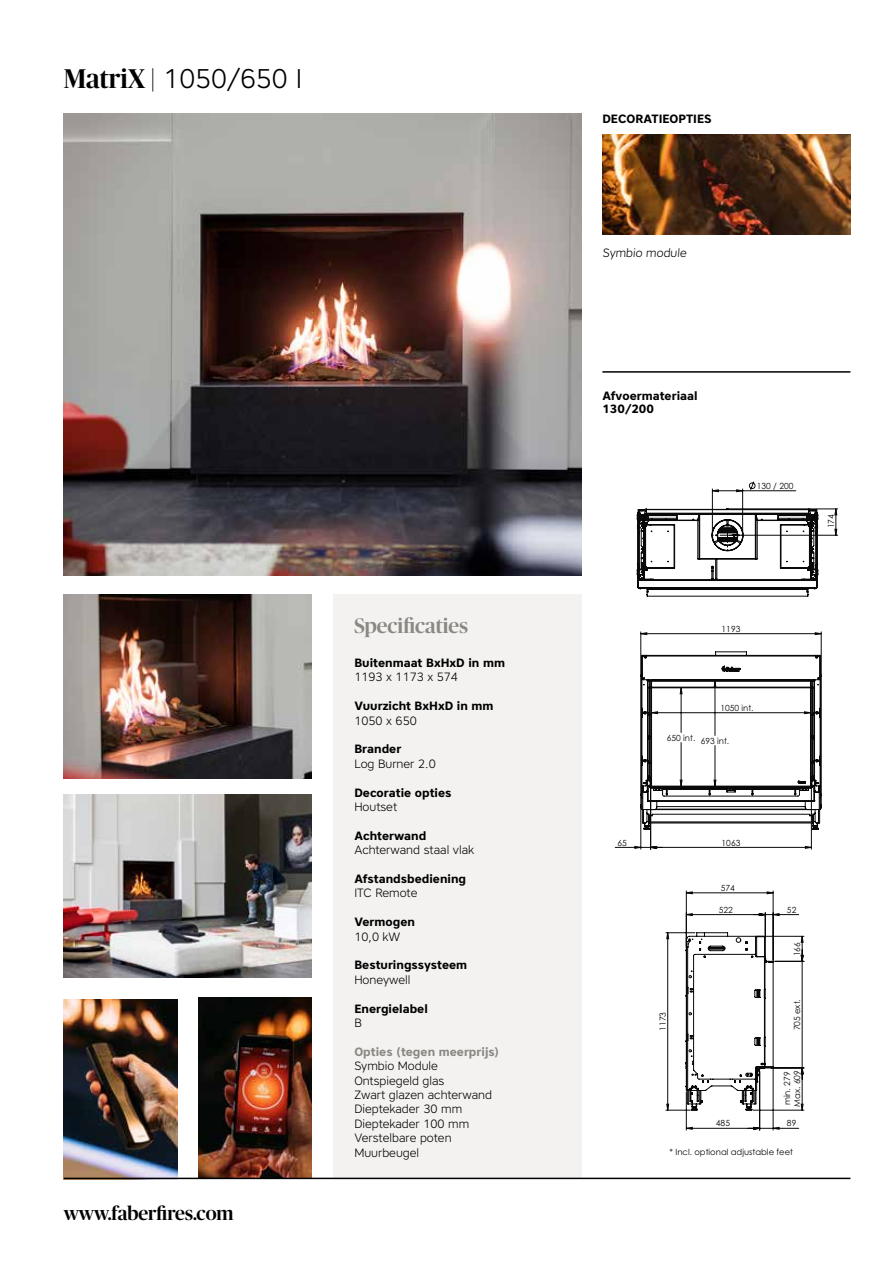
<style>
.page{position:relative;width:893px;height:1263px;background:#fff}
.page>*{position:absolute;margin:0;border:0;box-sizing:border-box;transform-origin:0 0}
.t1{font:300 27px "Core Sans A35";color:#000}
.t2{font:500 21px "Publico Banner";color:#8b8883}
.t3{font:500 19.35px "Publico Banner";color:#000}
.t4{font:300 12px/14.4px "Core Sans A35";color:#000}
.t5{font:700 12px/13.5px "Core Sans A65";color:#000}
.t6{font:700 12px "Core Sans A65";color:#8b8883}
.t7{font:8.4px/10.1px "Century Gothic";color:#090909}
.s1{font-family:"Publico Banner";font-weight:500}
</style>
<div class="page">
<hr style="left:602px;top:371px;width:248px;height:2px;background:#000">
<div style="left:333px;top:594px;width:248px;height:585px;background:#f3f2f1"></div>
<img style="left:64px;top:114px;width:517px;height:461px">
<img style="left:64px;top:794px;width:248px;height:184px">
<img style="left:64px;top:594px;width:248px;height:184px">
<hr style="left:686px;top:1092px;width:1px;height:38px;background:#090909">
<hr style="left:773px;top:1069px;width:1px;height:61px;background:#090909">
<hr style="left:759px;top:1071px;width:1px;height:59px;background:#090909">
<svg style="left:666px;top:891px;width:138px;height:238px"></svg>
<svg style="left:615px;top:632px;width:207px;height:217px"></svg>
<hr style="left:729px;top:535px;width:109px;height:1px;background:#090909">
<hr style="left:729px;top:509px;width:109px;height:1px;background:#090909">
<svg style="left:637px;top:482px;width:200px;height:115px"></svg>
<img style="left:602px;top:135px;width:248px;height:99px">
<img style="left:199px;top:997px;width:113px;height:180px">
<img style="left:64px;top:999px;width:113px;height:179px">
<hr style="left:64px;top:1178px;width:786px;height:1px;background:#000">
<h1 class="t1" style="left:64px;top:61px;width:240px"><span class="s1">MatriX |</span> 1050/650 I</h1>
<h3 class="t3" style="left:64px;top:1200px;width:171px">www.faberfires.com</h3>
<h2 class="t2" style="left:354px;top:611px;width:115px">Specificaties</h2>
<p class="t5" style="left:354px;top:656px;width:152px">Buitenmaat BxHxD in mm</p>
<p class="t4" style="left:354px;top:670px;width:105px">1193 x 1173 x 574</p>
<p class="t5" style="left:354px;top:699px;width:141px">Vuurzicht BxHxD in mm</p>
<p class="t4" style="left:354px;top:713px;width:64px">1050 x 650</p>
<p class="t5" style="left:354px;top:742px;width:48px">Brander</p>
<p class="t4" style="left:354px;top:756px;width:83px">Log Burner 2.0</p>
<p class="t5" style="left:354px;top:785px;width:99px">Decoratie opties</p>
<p class="t4" style="left:354px;top:799px;width:44px">Houtset</p>
<p class="t5" style="left:354px;top:829px;width:73px">Achterwand</p>
<p class="t4" style="left:354px;top:842px;width:121px">Achterwand staal vlak</p>
<p class="t5" style="left:354px;top:872px;width:113px">Afstandsbediening</p>
<p class="t4" style="left:354px;top:886px;width:65px">ITC Remote</p>
<p class="t5" style="left:354px;top:915px;width:62px">Vermogen</p>
<p class="t4" style="left:354px;top:929px;width:47px">10,0 kW</p>
<p class="t5" style="left:354px;top:958px;width:114px">Besturingssysteem</p>
<p class="t4" style="left:354px;top:972px;width:58px">Honeywell</p>
<p class="t5" style="left:354px;top:1001px;width:75px">Energielabel</p>
<p class="t4" style="left:354px;top:1015px;width:9px">B</p>
<p class="t6" style="left:354px;top:1044px;width:146px">Opties (tegen meerprijs)</p>
<p class="t4" style="left:354px;top:1058px;width:139px">Symbio Module<br>Ontspiegeld glas<br>Zwart glazen achterwand<br>Dieptekader 30 mm<br>Dieptekader 100 mm<br>Verstelbare poten<br>Muurbeugel</p>
<p class="t5" style="left:602px;top:111px;width:111px">DECORATIEOPTIES</p>
<p class="t4" style="left:602px;top:245px;width:87px">Symbio module</p>
<p class="t5" style="left:602px;top:388px;width:97px">Afvoermateriaal<br>130/200</p>
<p class="t7" style="left:757px;top:481px;width:38px">130 / 200</p>
<p class="t7" style="left:826px;top:528px;width:16px;rotate:-90deg">174</p>
<p class="t7" style="left:722px;top:624px;width:20px">1193</p>
<p class="t7" style="left:720px;top:703px;width:35px">1050 int.</p>
<p class="t7" style="left:667px;top:734px;width:64px">650 int. 693 int.</p>
<p class="t7" style="left:618px;top:837px;width:11px">65</p>
<p class="t7" style="left:722px;top:837px;width:20px">1063</p>
<p class="t7" style="left:658px;top:1031px;width:20px;rotate:-90deg">1173</p>
<p class="t7" style="left:721px;top:883px;width:16px">574</p>
<p class="t7" style="left:719px;top:904px;width:16px">522</p>
<p class="t7" style="left:787px;top:904px;width:11px">52</p>
<p class="t7" style="left:792px;top:956px;width:16px;rotate:-90deg">166</p>
<p class="t7" style="left:792px;top:1030px;width:33px;rotate:-90deg">705 ext.</p>
<p class="t7" style="left:782px;top:1107px;width:38px;rotate:-90deg">min. 279<br>Max. 609</p>
<p class="t7" style="left:716px;top:1118px;width:16px">485</p>
<p class="t7" style="left:787px;top:1118px;width:11px">89</p>
<p class="t7" style="left:669px;top:1146px;width:125px">* Incl. optional adjustable feet</p>
</div>
